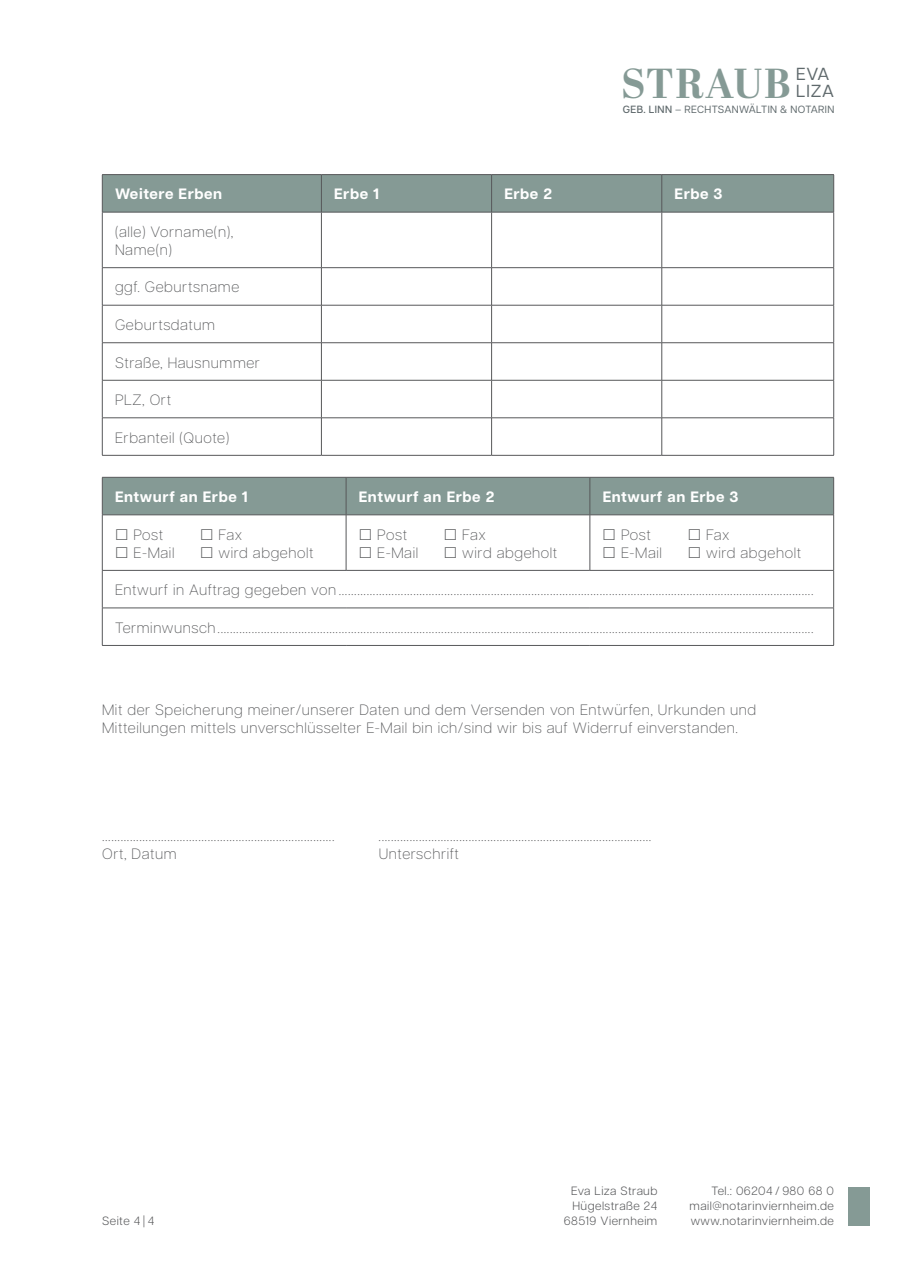
<style>
.page{position:relative;width:902px;height:1272px;background:#fff}
.page>*{position:absolute;margin:0;border:0;box-sizing:border-box;transform-origin:0 0}
.t1{font:700 41.85px "Abril Display";letter-spacing:.035em;color:#859a95}
.t2{font:17.4px/17.1px "Articulat CF";letter-spacing:.05em;color:#5f696c}
.t3{font:200 15px/18px "Articulat CF";letter-spacing:.04em;color:#57585a}
.t4{font:700 15px "Articulat CF";letter-spacing:.04em;color:#fff}
.t5{font:300 12px/15px "Articulat CF";letter-spacing:.04em;color:#57585a;text-align:justify}
.t6{font:10.5px "Articulat CF";letter-spacing:.035em;color:#5f696c}
.s1{font-weight:500}
</style>
<div class="page">
<div style="left:848px;top:1186px;width:22px;height:39px;background:#859a95"></div>
<div style="left:103px;top:175px;width:730px;height:37px;background:#859a95"></div>
<hr style="left:102px;top:174px;width:219px;height:1px;background:#57585a">
<hr style="left:102px;top:175px;width:1px;height:37px;background:#57585a">
<hr style="left:321px;top:174px;width:170px;height:1px;background:#57585a">
<hr style="left:321px;top:175px;width:1px;height:37px;background:#57585a">
<hr style="left:491px;top:174px;width:170px;height:1px;background:#57585a">
<hr style="left:491px;top:175px;width:1px;height:37px;background:#57585a">
<hr style="left:661px;top:174px;width:172px;height:1px;background:#57585a">
<hr style="left:661px;top:175px;width:1px;height:37px;background:#57585a">
<hr style="left:833px;top:175px;width:1px;height:37px;background:#57585a">
<hr style="left:102px;top:212px;width:219px;height:1px;background:#57585a">
<hr style="left:102px;top:212px;width:1px;height:55px;background:#57585a">
<hr style="left:321px;top:212px;width:170px;height:1px;background:#57585a">
<hr style="left:321px;top:212px;width:1px;height:55px;background:#57585a">
<hr style="left:491px;top:212px;width:170px;height:1px;background:#57585a">
<hr style="left:491px;top:212px;width:1px;height:55px;background:#57585a">
<hr style="left:661px;top:212px;width:172px;height:1px;background:#57585a">
<hr style="left:661px;top:212px;width:1px;height:55px;background:#57585a">
<hr style="left:833px;top:212px;width:1px;height:55px;background:#57585a">
<hr style="left:102px;top:267px;width:219px;height:1px;background:#57585a">
<hr style="left:102px;top:268px;width:1px;height:37px;background:#57585a">
<hr style="left:321px;top:267px;width:170px;height:1px;background:#57585a">
<hr style="left:321px;top:268px;width:1px;height:37px;background:#57585a">
<hr style="left:491px;top:267px;width:170px;height:1px;background:#57585a">
<hr style="left:491px;top:268px;width:1px;height:37px;background:#57585a">
<hr style="left:661px;top:267px;width:172px;height:1px;background:#57585a">
<hr style="left:661px;top:268px;width:1px;height:37px;background:#57585a">
<hr style="left:833px;top:268px;width:1px;height:37px;background:#57585a">
<hr style="left:102px;top:305px;width:219px;height:1px;background:#57585a">
<hr style="left:102px;top:305px;width:1px;height:37px;background:#57585a">
<hr style="left:321px;top:305px;width:170px;height:1px;background:#57585a">
<hr style="left:321px;top:305px;width:1px;height:37px;background:#57585a">
<hr style="left:491px;top:305px;width:170px;height:1px;background:#57585a">
<hr style="left:491px;top:305px;width:1px;height:37px;background:#57585a">
<hr style="left:661px;top:305px;width:172px;height:1px;background:#57585a">
<hr style="left:661px;top:305px;width:1px;height:37px;background:#57585a">
<hr style="left:833px;top:305px;width:1px;height:37px;background:#57585a">
<hr style="left:102px;top:342px;width:219px;height:1px;background:#57585a">
<hr style="left:102px;top:343px;width:1px;height:37px;background:#57585a">
<hr style="left:321px;top:342px;width:170px;height:1px;background:#57585a">
<hr style="left:321px;top:343px;width:1px;height:37px;background:#57585a">
<hr style="left:491px;top:342px;width:170px;height:1px;background:#57585a">
<hr style="left:491px;top:343px;width:1px;height:37px;background:#57585a">
<hr style="left:661px;top:342px;width:172px;height:1px;background:#57585a">
<hr style="left:661px;top:343px;width:1px;height:37px;background:#57585a">
<hr style="left:833px;top:343px;width:1px;height:37px;background:#57585a">
<hr style="left:102px;top:380px;width:219px;height:1px;background:#57585a">
<hr style="left:102px;top:380px;width:1px;height:37px;background:#57585a">
<hr style="left:321px;top:380px;width:170px;height:1px;background:#57585a">
<hr style="left:321px;top:380px;width:1px;height:37px;background:#57585a">
<hr style="left:491px;top:380px;width:170px;height:1px;background:#57585a">
<hr style="left:491px;top:380px;width:1px;height:37px;background:#57585a">
<hr style="left:661px;top:380px;width:172px;height:1px;background:#57585a">
<hr style="left:661px;top:380px;width:1px;height:37px;background:#57585a">
<hr style="left:833px;top:380px;width:1px;height:37px;background:#57585a">
<hr style="left:102px;top:417px;width:219px;height:1px;background:#57585a">
<hr style="left:102px;top:418px;width:1px;height:37px;background:#57585a">
<hr style="left:321px;top:417px;width:170px;height:1px;background:#57585a">
<hr style="left:321px;top:418px;width:1px;height:37px;background:#57585a">
<hr style="left:491px;top:417px;width:170px;height:1px;background:#57585a">
<hr style="left:491px;top:418px;width:1px;height:37px;background:#57585a">
<hr style="left:661px;top:417px;width:172px;height:1px;background:#57585a">
<hr style="left:661px;top:418px;width:1px;height:37px;background:#57585a">
<hr style="left:833px;top:418px;width:1px;height:37px;background:#57585a">
<hr style="left:102px;top:455px;width:219px;height:1px;background:#57585a">
<hr style="left:321px;top:455px;width:170px;height:1px;background:#57585a">
<hr style="left:491px;top:455px;width:170px;height:1px;background:#57585a">
<hr style="left:661px;top:455px;width:172px;height:1px;background:#57585a">
<div style="left:103px;top:478px;width:730px;height:36px;background:#859a95"></div>
<hr style="left:102px;top:477px;width:244px;height:1px;background:#57585a">
<hr style="left:102px;top:477px;width:1px;height:37px;background:#57585a">
<hr style="left:346px;top:477px;width:244px;height:1px;background:#57585a">
<hr style="left:346px;top:477px;width:1px;height:37px;background:#57585a">
<hr style="left:590px;top:477px;width:243px;height:1px;background:#57585a">
<hr style="left:589px;top:477px;width:1px;height:37px;background:#57585a">
<hr style="left:833px;top:477px;width:1px;height:37px;background:#57585a">
<hr style="left:102px;top:514px;width:244px;height:1px;background:#57585a">
<hr style="left:102px;top:515px;width:1px;height:55px;background:#57585a">
<hr style="left:346px;top:514px;width:244px;height:1px;background:#57585a">
<hr style="left:346px;top:515px;width:1px;height:55px;background:#57585a">
<hr style="left:590px;top:514px;width:243px;height:1px;background:#57585a">
<hr style="left:589px;top:515px;width:1px;height:55px;background:#57585a">
<hr style="left:833px;top:515px;width:1px;height:55px;background:#57585a">
<hr style="left:102px;top:570px;width:244px;height:1px;background:#57585a">
<hr style="left:102px;top:570px;width:1px;height:37px;background:#57585a">
<hr style="left:346px;top:570px;width:244px;height:1px;background:#57585a">
<hr style="left:590px;top:570px;width:243px;height:1px;background:#57585a">
<hr style="left:833px;top:570px;width:1px;height:37px;background:#57585a">
<hr style="left:102px;top:607px;width:244px;height:1px;background:#57585a">
<hr style="left:102px;top:608px;width:1px;height:37px;background:#57585a">
<hr style="left:346px;top:607px;width:244px;height:1px;background:#57585a">
<hr style="left:590px;top:607px;width:243px;height:1px;background:#57585a">
<hr style="left:833px;top:608px;width:1px;height:37px;background:#57585a">
<hr style="left:102px;top:645px;width:244px;height:1px;background:#57585a">
<hr style="left:346px;top:645px;width:244px;height:1px;background:#57585a">
<hr style="left:590px;top:645px;width:243px;height:1px;background:#57585a">
<h1 class="t1" style="left:621px;top:54px;width:171px">STRAUB</h1>
<p class="t6" style="left:623px;top:101px;width:213px"><span class="s1">GEB. LINN</span> – RECHTSANWÄLTIN &amp; NOTARIN</p>
<p class="t2" style="left:796px;top:65px;width:39px">EVA<br>LIZA</p>
<p class="t4" style="left:115px;top:183px;width:109px">Weitere Erben</p>
<p class="t4" style="left:334px;top:183px;width:47px">Erbe 1</p>
<p class="t4" style="left:504px;top:183px;width:49px">Erbe 2</p>
<p class="t4" style="left:674px;top:183px;width:49px">Erbe 3</p>
<p class="t3" style="left:115px;top:222px;width:120px">(alle) Vorname(n),<br>Name(n)</p>
<p class="t3" style="left:115px;top:277px;width:126px">ggf. Geburtsname</p>
<p class="t3" style="left:115px;top:315px;width:101px">Geburtsdatum</p>
<p class="t3" style="left:115px;top:352px;width:146px">Straße, Hausnummer</p>
<p class="t3" style="left:115px;top:390px;width:58px">PLZ, Ort</p>
<p class="t3" style="left:115px;top:427px;width:116px">Erbanteil (Quote)</p>
<p class="t4" style="left:115px;top:486px;width:134px">Entwurf an Erbe 1</p>
<p class="t4" style="left:359px;top:486px;width:137px">Entwurf an Erbe 2</p>
<p class="t4" style="left:602px;top:486px;width:137px">Entwurf an Erbe 3</p>
<p class="t3" style="left:133px;top:524px;width:31px">Post</p>
<p class="t3" style="left:218px;top:524px;width:25px">Fax</p>
<p class="t3" style="left:133px;top:542px;width:42px">E-Mail</p>
<p class="t3" style="left:218px;top:542px;width:96px">wird abgeholt</p>
<p class="t3" style="left:621px;top:524px;width:31px">Post</p>
<p class="t3" style="left:706px;top:524px;width:25px">Fax</p>
<p class="t3" style="left:621px;top:542px;width:42px">E-Mail</p>
<p class="t3" style="left:706px;top:542px;width:96px">wird abgeholt</p>
<p class="t3" style="left:115px;top:580px;width:700px">Entwurf in Auftrag gegeben von .........................................................................................................................................................</p>
<p class="t3" style="left:115px;top:617px;width:700px">Terminwunsch................................................................................................................................................................................................</p>
<p class="t3" style="left:377px;top:524px;width:31px">Post</p>
<p class="t3" style="left:462px;top:524px;width:25px">Fax</p>
<p class="t3" style="left:377px;top:542px;width:42px">E-Mail</p>
<p class="t3" style="left:462px;top:542px;width:96px">wird abgeholt</p>
<p class="t3" style="left:102px;top:700px;width:655px">Mit der Speicherung meiner/unserer Daten und dem Versenden von Entwürfen, Urkunden und<br>Mitteilungen mittels unverschlüsselter E-Mail bin ich/sind wir bis auf Widerruf einverstanden.</p>
<p class="t3" style="left:102px;top:826px;width:234px">...........................................................................</p>
<p class="t3" style="left:378px;top:826px;width:274px">........................................................................................</p>
<p class="t3" style="left:102px;top:844px;width:76px">Ort, Datum</p>
<p class="t3" style="left:378px;top:844px;width:82px">Unterschrift</p>
<p class="t5" style="left:571px;top:1182px;width:88px">Eva Liza Straub<br>Hügelstraße 24</p>
<p class="t5" style="left:102px;top:1212px;width:54px">Seite 4 | 4</p>
<p class="t5" style="left:563px;top:1212px;width:95px">68519 Viernheim</p>
<p class="t5" style="left:689px;top:1182px;width:146px;text-indent:22px">Tel.: 06204 / 980 68 0 mail@notarinviernheim.de www.notarinviernheim.de</p>
</div>
